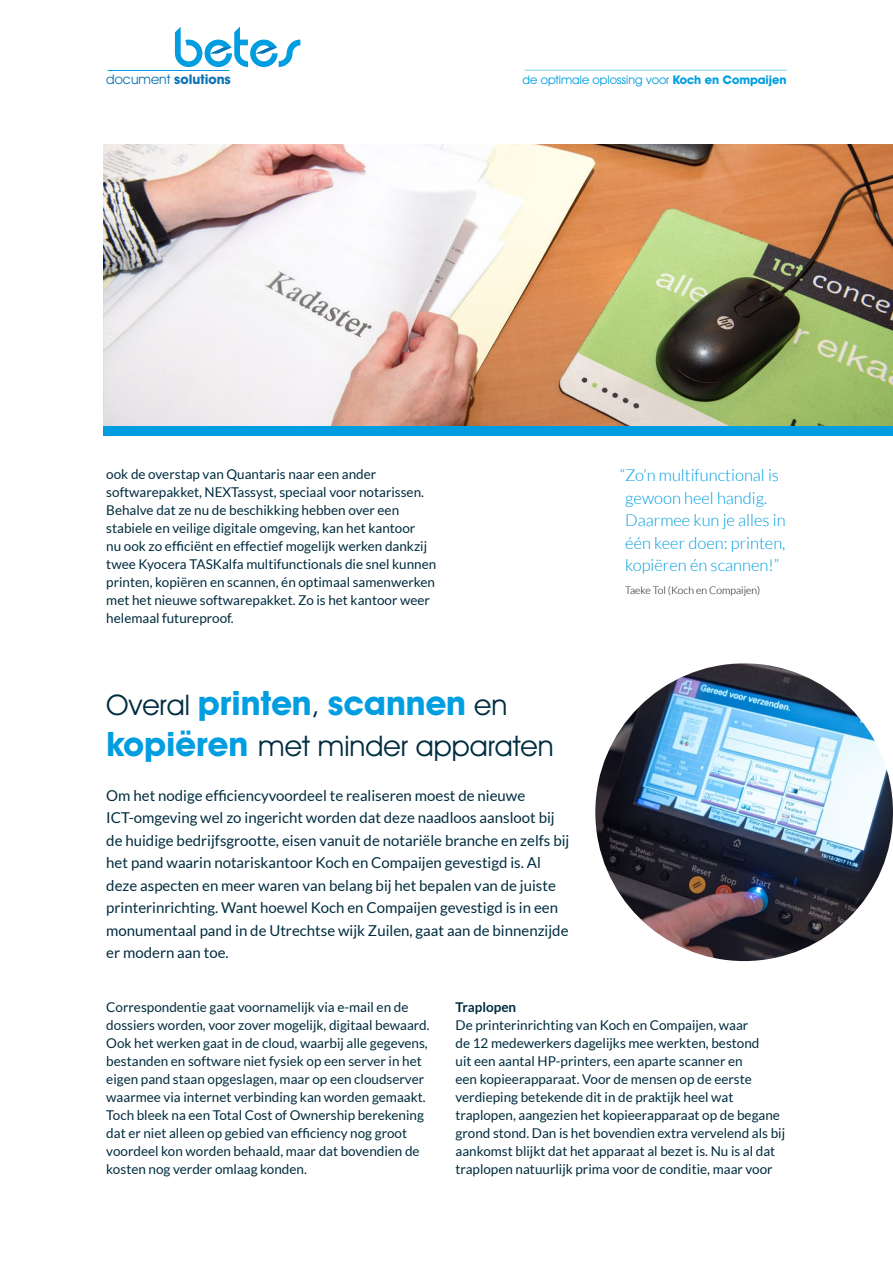
<style>
.page{position:relative;width:893px;height:1263px;background:#fff}
.page>*{position:absolute;margin:0;border:0;box-sizing:border-box;transform-origin:0 0}
.t1{font:700 33.75px "Avant Garde IT Cby BT";color:#009ee0}
.t2{font:28.5px "Avant Garde IT Cby BT";color:#002c3f}
.t3{font:300 16.5px/22.5px "Lato";color:#009ee0}
.t4{font:15px/22.5px "Lato";color:#002c3f}
.t5{font:13.5px/18px "Lato";color:#002c3f}
.t6{font:700 13.5px "Avant Garde IT Cby BT";color:#0b72b5}
.t7{font:700 13.5px "Lato";color:#002c3f}
.t8{font:12px "Avant Garde IT Cby BT";color:#009ee0}
.t9{font:300 10.5px "Lato";color:#000}
.s1{font-weight:400}
.s2{font-weight:700}
.s3{font-weight:400;font-size:28.5px;color:#002c3f}
.s4{font-weight:700;font-size:33.75px;color:#009ee0}
</style>
<div class="page">
<div style="left:103px;top:425px;width:790px;height:11px;background:#009ee0"></div>
<svg style="left:175px;top:27px;width:125px;height:40px"></svg>
<hr style="left:108px;top:70px;width:121px;height:1px;background:#009ee0">
<img style="left:103px;top:145px;width:790px;height:280px">
<img style="left:595px;top:663px;width:298px;height:298px;border-radius:149px">
<hr style="left:525px;top:70px;width:262px;height:1px;background:#009ee0">
<p class="t6" style="left:106px;top:71px;width:126px"><span class="s1">document</span> solutions</p>
<p class="t8" style="left:523px;top:73px;width:266px">de optimale oplossing voor <span class="s2">Koch en Compaijen</span></p>
<p class="t5" style="left:106px;top:465px;width:332px">ook de overstap van Quantaris naar een ander softwarepakket, NEXTassyst, speciaal voor notarissen.<br>Behalve dat ze nu de beschikking hebben over een stabiele en veilige digitale omgeving, kan het kantoor<br>nu ook zo efficiënt en effectief mogelijk werken dankzij twee Kyocera TASKalfa multifunctionals die snel kunnen printen, kopiëren en scannen, én optimaal samenwerken met het nieuwe softwarepakket. Zo is het kantoor weer helemaal futureproof.</p>
<p class="t3" style="left:625px;top:464px;width:162px;text-indent:-5px">“Zo’n multifunctional is gewoon heel handig.<br>Daarmee kun je alles in één keer doen: printen, kopiëren én scannen!”</p>
<p class="t9" style="left:625px;top:584px;width:137px">Taeke Tol (Koch en Compaijen)</p>
<h1 class="t1" style="left:106px;top:682px;width:402px"><span class="s3">Overal</span> printen<span class="s3">,</span> scannen <span class="s3">en</span></h1>
<h2 class="t2" style="left:106px;top:728px;width:449px"><span class="s4">kopiëren</span> met minder apparaten</h2>
<p class="t4" style="left:106px;top:784px;width:465px">Om het nodige efficiencyvoordeel te realiseren moest de nieuwe ICT-omgeving wel zo ingericht worden dat deze naadloos aansloot bij de huidige bedrijfsgrootte, eisen vanuit de notariële branche en zelfs bij het pand waarin notariskantoor Koch en Compaijen gevestigd is. Al deze aspecten en meer waren van belang bij het bepalen van de juiste printerinrichting. Want hoewel Koch en Compaijen gevestigd is in een monumentaal pand in de Utrechtse wijk Zuilen, gaat aan de binnenzijde er modern aan toe.</p>
<p class="t5" style="left:106px;top:998px;width:325px">Correspondentie gaat voornamelijk via e-mail en de dossiers worden, voor zover mogelijk, digitaal bewaard.<br>Ook het werken gaat in de cloud, waarbij alle gegevens, bestanden en software niet fysiek op een server in het eigen pand staan opgeslagen, maar op een cloudserver waarmee via internet verbinding kan worden gemaakt.<br>Toch bleek na een Total Cost of Ownership berekening dat er niet alleen op gebied van efficiency nog groot voordeel kon worden behaald, maar dat bovendien de kosten nog verder omlaag konden.</p>
<p class="t7" style="left:455px;top:999px;width:62px">Traplopen</p>
<p class="t5" style="left:455px;top:1016px;width:331px">De printerinrichting van Koch en Compaijen, waar<br>de 12 medewerkers dagelijks mee werkten, bestond<br>uit een aantal HP-printers, een aparte scanner en<br>een kopieerapparaat. Voor de mensen op de eerste verdieping betekende dit in de praktijk heel wat traplopen, aangezien het kopieerapparaat op de begane grond stond. Dan is het bovendien extra vervelend als bij aankomst blijkt dat het apparaat al bezet is. Nu is al dat traplopen natuurlijk prima voor de conditie, maar voor</p>
</div>
